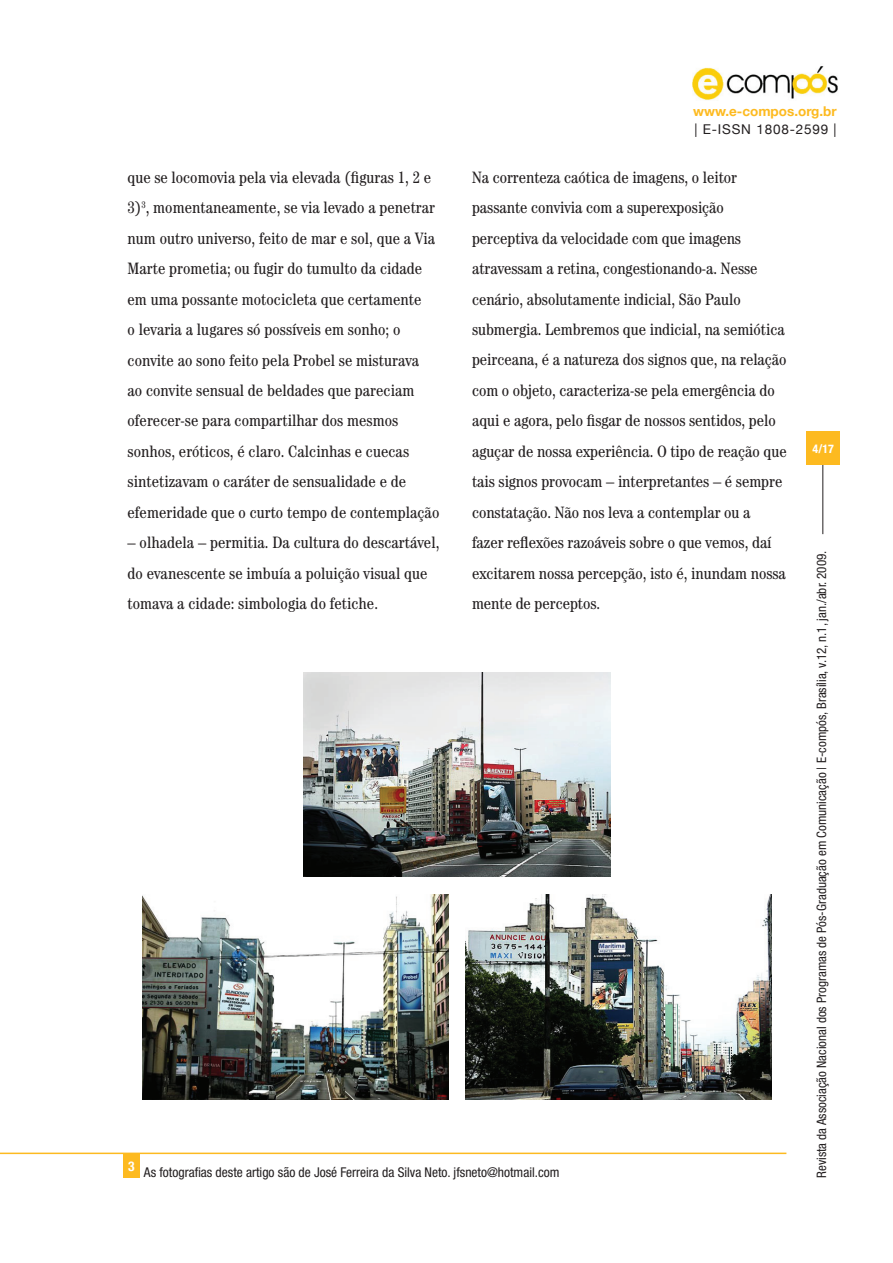
<style>
.page{position:relative;width:893px;height:1263px;background:#fff}
.page>*{position:absolute;margin:0;border:0;box-sizing:border-box;transform-origin:0 0}
.t1{font:condensed 16.5px/30.5px "Century";color:#231f20}
.t2{font:condensed 13.5px "Helvetica Neue LT Std";color:#231f20}
.t3{font:700 13.5px "Helvetica Neue";color:#fdba20}
.t4{font:13.5px "Helvetica Neue";letter-spacing:.06em;color:#231f20}
.t5{font:condensed 13.05px "Helvetica Neue LT Std";color:#231f20}
.t6{font:700 condensed 12px "Helvetica Neue";color:#fff}
</style>
<div class="page">
<hr style="left:822px;top:453px;width:1px;height:81px;background:#231f20">
<div style="left:806px;top:432px;width:34px;height:33px;background:#fdba20"></div>
<img style="left:692px;top:66px;width:146px;height:34px">
<div style="left:123px;top:1153px;width:17px;height:25px;background:#fdba20"></div>
<hr style="left:0;top:1152px;width:786px;height:2px;background:#fdba20">
<img style="left:304px;top:672px;width:306px;height:204px">
<img style="left:143px;top:895px;width:306px;height:204px">
<img style="left:465px;top:895px;width:307px;height:204px">
<p class="t3" style="left:693px;top:103px;width:145px">www.e-compos.org.br</p>
<p class="t4" style="left:694px;top:121px;width:144px">| E-ISSN 1808-2599 |</p>
<p class="t1" style="left:128px;top:162px;width:313px">que se locomovia pela via elevada (figuras 1, 2 e 3)<sup>3</sup>, momentaneamente, se via levado a penetrar num outro universo, feito de mar e sol, que a Via Marte prometia; ou fugir do tumulto da cidade em uma possante motocicleta que certamente<br>o levaria a lugares só possíveis em sonho; o convite ao sono feito pela Probel se misturava<br>ao convite sensual de beldades que pareciam oferecer-se para compartilhar dos mesmos sonhos, eróticos, é claro. Calcinhas e cuecas sintetizavam o caráter de sensualidade e de efemeridade que o curto tempo de contemplação</p>
<p class="t1" style="left:128px;top:527px;width:313px">– olhadela – permitia. Da cultura do descartável, do evanescente se imbuía a poluição visual que tomava a cidade: simbologia do fetiche.</p>
<p class="t1" style="left:472px;top:162px;width:316px">Na correnteza caótica de imagens, o leitor passante convivia com a superexposição perceptiva da velocidade com que imagens atravessam a retina, congestionando-a. Nesse cenário, absolutamente indicial, São Paulo submergia. Lembremos que indicial, na semiótica peirceana, é a natureza dos signos que, na relação com o objeto, caracteriza-se pela emergência do aqui e agora, pelo fisgar de nossos sentidos, pelo aguçar de nossa experiência. O tipo de reação que tais signos provocam – interpretantes – é sempre constatação. Não nos leva a contemplar ou a<br>fazer reflexões razoáveis sobre o que vemos, daí excitarem nossa percepção, isto é, inundam nossa mente de perceptos.</p>
<p class="t2" style="left:128px;top:1164px;width:433px"><sup>3</sup> As fotografias deste artigo são de José Ferreira da Silva Neto. jfsneto@hotmail.com</p>
<p class="t6" style="left:813px;top:441px;width:23px">4/17</p>
<p class="t5" style="left:814px;top:1178px;width:629px;rotate:-90deg">Revista da Associação Nacional dos Programas de Pós-Graduação em Comunicação | E-compós, Brasília, v.12, n.1, jan./abr. 2009.</p>
</div>
